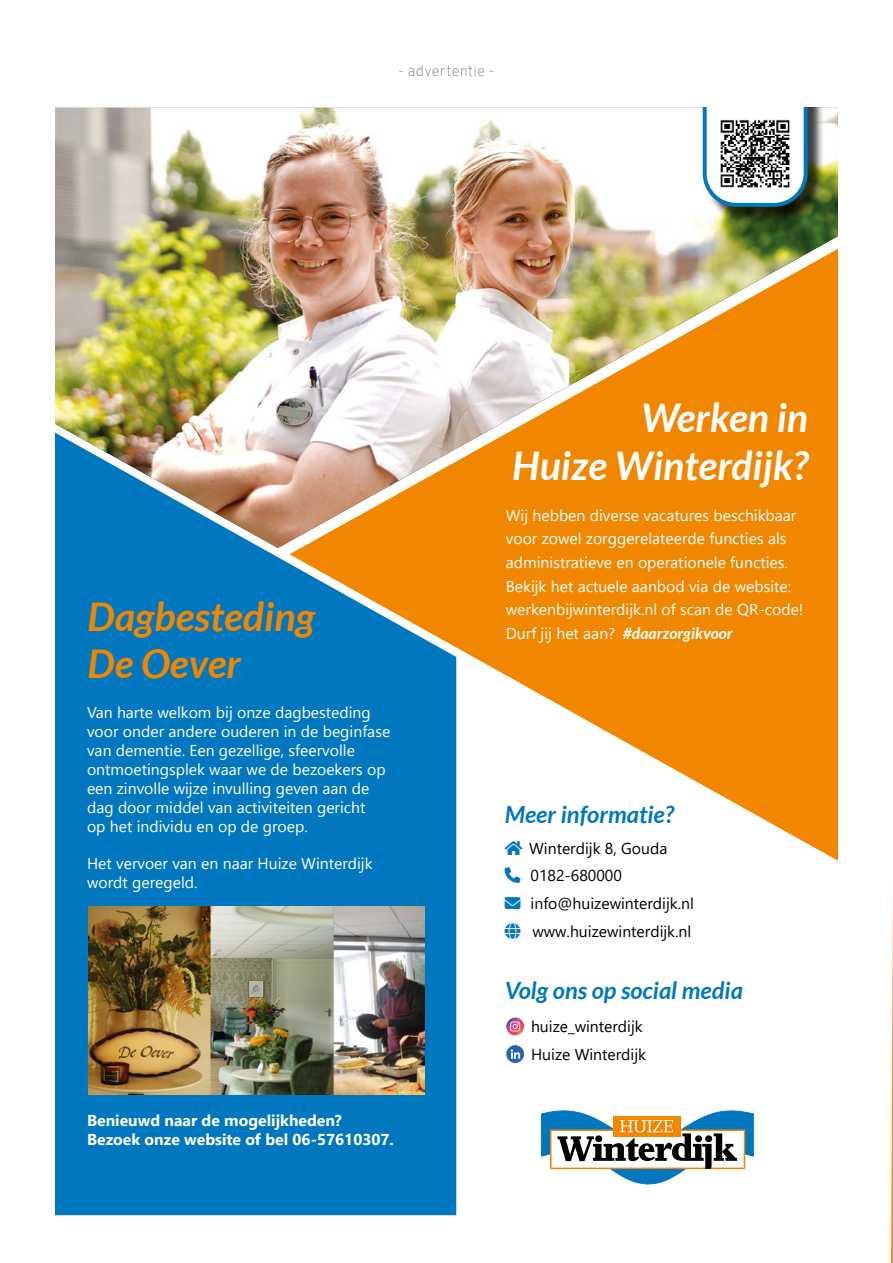
<style>
.page{position:relative;width:893px;height:1263px;background:#fff}
.page>*{position:absolute;margin:0;border:0;box-sizing:border-box;transform-origin:0 0}
.t1{font:italic 700 39.45px/47.4px "Lato";color:#fff;text-align:right}
.t2{font:italic 700 39.45px/47.4px "Lato";color:#f18700}
.t3{font:italic 700 23.7px "Lato";color:#0077be}
.t4{font:15.75px/18.9px "Segoe UI";color:#fff}
.t5{font:15.75px/27.6px "Segoe UI";color:#000}
.t6{font:700 15.75px/18.9px "Segoe UI";color:#fff}
.t7{font:italic 700 15.75px "Lato";color:#fff}
.t8{font:100 15px "Overpass";letter-spacing:.01em;color:#676767}
.s1{font-family:"Segoe UI";font-weight:400;font-style:normal}
.s2{color:#0077be}
</style>
<div class="page">
<svg style="left:891px;top:895px;width:2px;height:368px"></svg>
<svg style="left:456px;top:548px;width:382px;height:313px;fill:#f18700"></svg>
<div style="left:55px;top:548px;width:401px;height:667px;background:#0077be"></div>
<img style="left:55px;top:108px;width:783px;height:440px">
<svg style="left:541px;top:1110px;width:212px;height:74px"></svg>
<div style="left:705px;top:108px;width:119px;height:115px;background:#000;opacity:.75"></div>
<svg style="left:703px;top:108px;width:105px;height:99px"></svg>
<img style="left:718px;top:118px;width:75px;height:72px">
<svg style="left:506px;top:1017px;width:18px;height:18px"></svg>
<svg style="left:510px;top:1021px;width:10px;height:10px"></svg>
<svg style="left:506px;top:1045px;width:18px;height:18px"></svg>
<svg style="left:511px;top:1049px;width:9px;height:10px"></svg>
<img style="left:89px;top:907px;width:336px;height:187px">
<svg style="left:505px;top:841px;width:17px;height:14px"></svg>
<p class="t8" style="left:398px;top:61px;width:98px">- advertentie -</p>
<h1 class="t2" style="left:88px;top:593px;width:229px">Dagbesteding<br>De Oever</h1>
<p class="t4" style="left:87px;top:701px;width:305px">Van harte welkom bij onze dagbesteding voor onder andere ouderen in de beginfase van dementie. Een gezellige, sfeervolle ontmoetingsplek waar we de bezoekers op een zinvolle wijze invulling geven aan de dag door middel van activiteiten gericht<br>op het individu en op de groep.</p>
<p class="t4" style="left:87px;top:853px;width:287px">Het vervoer van en naar Huize Winterdijk wordt geregeld.</p>
<p class="t6" style="left:87px;top:1110px;width:308px">Benieuwd naar de mogelijkheden?<br>Bezoek onze website of bel 06-57610307.</p>
<h1 class="t1" style="left:512px;top:395px;width:298px">Werken in<br>Huize Winterdijk?</h1>
<p class="t4" style="left:506px;top:502px;width:299px;line-height:23.7px">Wij hebben diverse vacatures beschikbaar voor zowel zorggerelateerde functies als administratieve en operationele functies.<br>Bekijk het actuele aanbod via de website: werkenbijwinterdijk.nl of scan de QR-code!</p>
<p class="t7" style="left:506px;top:624px;width:228px"><span class="s1">Durf jij het aan?</span> #daarzorgikvoor</p>
<h2 class="t3" style="left:505px;top:800px;width:171px">Meer informatie?</h2>
<p class="t5" style="left:529px;top:833px;width:140px">Winterdijk 8, Gouda<br>0182-680000</p>
<p class="t5" style="left:505px;top:888px;width:191px;text-align:right"><span class="s2">→</span> info@huizewinterdijk.nl www.huizewinterdijk.nl</p>
<h2 class="t3" style="left:505px;top:977px;width:240px">Volg ons op social media</h2>
<p class="t5" style="left:531px;top:1011px;width:117px">huize_winterdijk<br>Huize Winterdijk</p>
</div>
